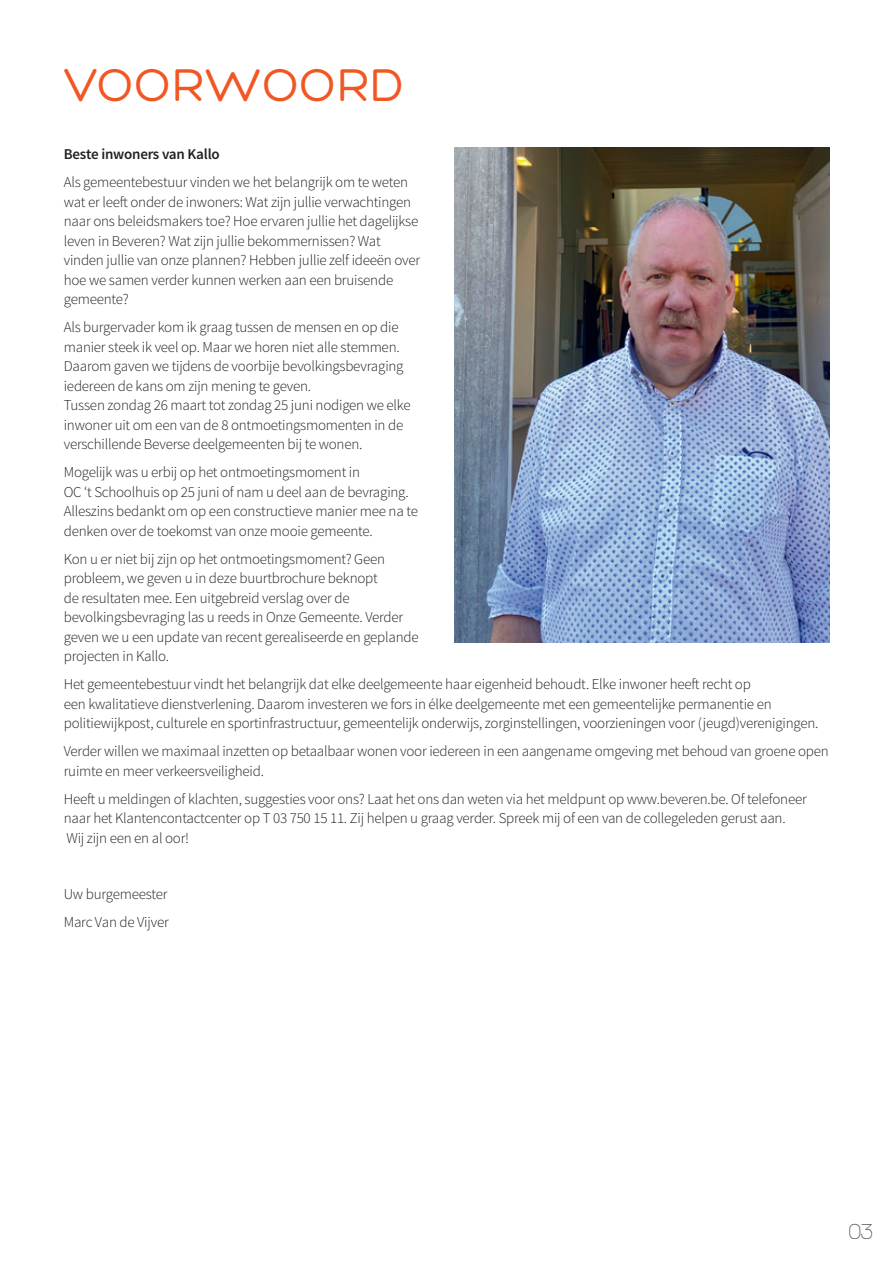
<style>
.page{position:relative;width:893px;height:1263px;background:#fff}
.page>*{position:absolute;margin:0;border:0;box-sizing:border-box;transform-origin:0 0}
.t1{font:49.5px "Hero";letter-spacing:.01em;color:#f15623}
.t2{font:300 24px "Hero";color:#5c5c5f}
.t3{font:300 15px/19.5px "Source Sans Pro";letter-spacing:-.015em;color:#231f20}
.t4{font:600 15px "Source Sans Pro";letter-spacing:-.015em;color:#231f20}
</style>
<div class="page">
<img style="left:454px;top:148px;width:375px;height:494px">
<h1 class="t1" style="left:64px;top:56px;width:341px">VOORWOORD</h1>
<p class="t4" style="left:64px;top:145px;width:157px">Beste inwoners van Kallo</p>
<p class="t3" style="left:64px;top:172px;width:358px">Als gemeentebestuur vinden we het belangrijk om te weten wat er leeft onder de inwoners: Wat zijn jullie verwachtingen naar ons beleidsmakers toe? Hoe ervaren jullie het dagelijkse leven in Beveren? Wat zijn jullie bekommernissen? Wat vinden jullie van onze plannen? Hebben jullie zelf ideeën over hoe we samen verder kunnen werken aan een bruisende gemeente?</p>
<p class="t3" style="left:64px;top:317px;width:348px">Als burgervader kom ik graag tussen de mensen en op die manier steek ik veel op. Maar we horen niet alle stemmen.<br>Daarom gaven we tijdens de voorbije bevolkingsbevraging iedereen de kans om zijn mening te geven.<br>Tussen zondag 26 maart tot zondag 25 juni nodigen we elke inwoner uit om een van de 8 ontmoetingsmomenten in de verschillende Beverse deelgemeenten bij te wonen.</p>
<p class="t3" style="left:64px;top:462px;width:356px">Mogelijk was u erbij op het ontmoetingsmoment in<br>OC ‘t Schoolhuis op 25 juni of nam u deel aan de bevraging.<br>Alleszins bedankt om op een constructieve manier mee na te denken over de toekomst van onze mooie gemeente.</p>
<p class="t3" style="left:64px;top:549px;width:356px">Kon u er niet bij zijn op het ontmoetingsmoment? Geen probleem, we geven u in deze buurtbrochure beknopt<br>de resultaten mee. Een uitgebreid verslag over de bevolkingsbevraging las u reeds in Onze Gemeente. Verder geven we u een update van recent gerealiseerde en geplande projecten in Kallo.</p>
<p class="t3" style="left:64px;top:674px;width:756px">Het gemeentebestuur vindt het belangrijk dat elke deelgemeente haar eigenheid behoudt. Elke inwoner heeft recht op<br>een kwalitatieve dienstverlening. Daarom investeren we fors in élke deelgemeente met een gemeentelijke permanentie en politiewijkpost, culturele en sportinfrastructuur, gemeentelijk onderwijs, zorginstellingen, voorzieningen voor (jeugd)verenigingen.</p>
<p class="t3" style="left:64px;top:741px;width:767px">Verder willen we maximaal inzetten op betaalbaar wonen voor iedereen in een aangename omgeving met behoud van groene open ruimte en meer verkeersveiligheid.</p>
<p class="t3" style="left:64px;top:789px;width:744px">Heeft u meldingen of klachten, suggesties voor ons? Laat het ons dan weten via het meldpunt op www.beveren.be. Of telefoneer naar het Klantencontactcenter op T 03 750 15 11. Zij helpen u graag verder. Spreek mij of een van de collegeleden gerust aan.<br>Wij zijn een en al oor!</p>
<p class="t3" style="left:64px;top:880px;width:106px;line-height:28px">Uw burgemeester<br>Marc Van de Vijver</p>
<h2 class="t2" style="left:848px;top:1218px;width:27px">03</h2>
</div>
